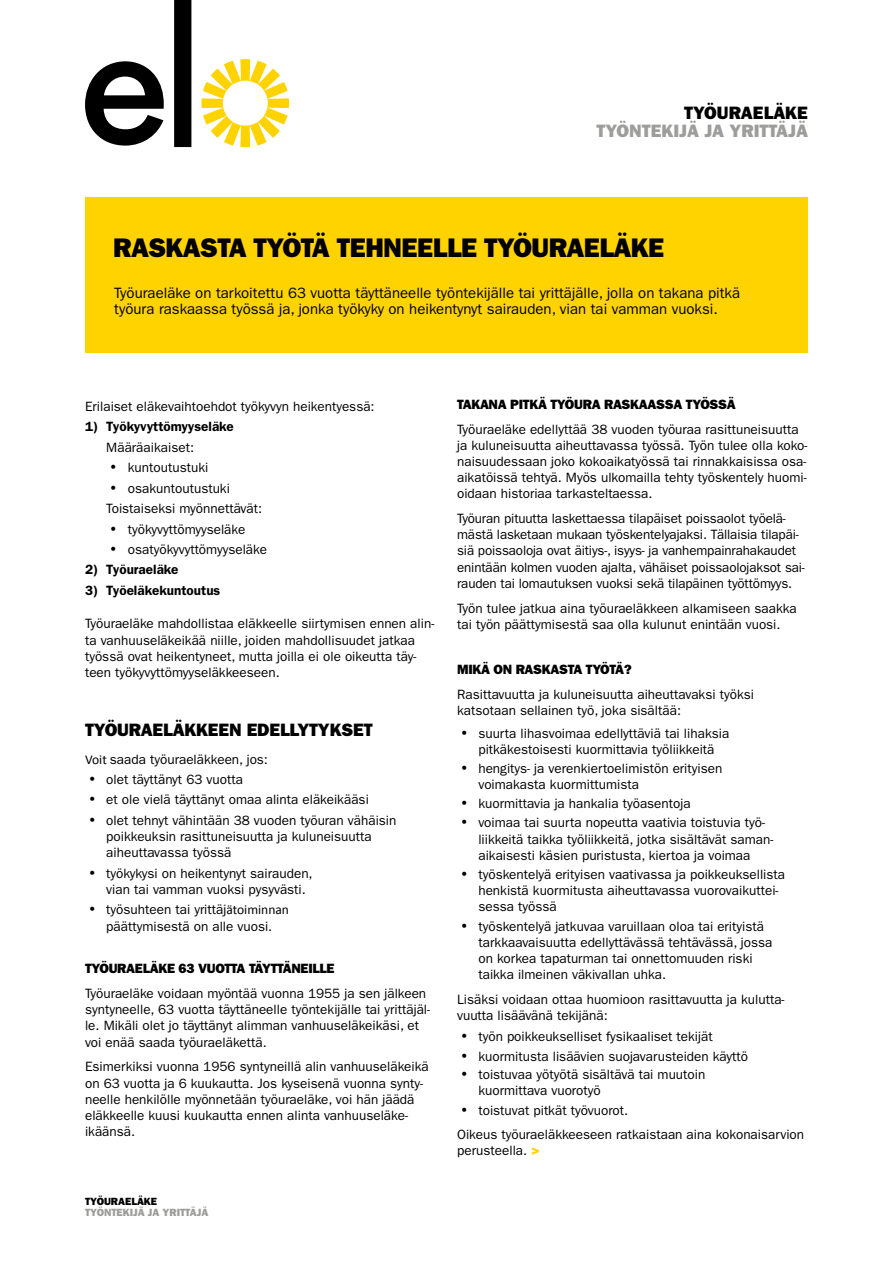
<style>
.page{position:relative;width:893px;height:1263px;background:#fff}
.page>*{position:absolute;margin:0;border:0;box-sizing:border-box;transform-origin:0 0}
.PÄÄOTSIKKO_HEAVY_22{font:27px "ITC Franklin Gothic Std Hvy";letter-spacing:-.02em;color:#000}
.ELÄKE_HEAVY_17_16{font:18px/18px "ITC Franklin Gothic Std Hvy";color:#9d9d9c;text-align:right}
.VÄLIOTSIKKO_HEAVY_17{font:18px "ITC Franklin Gothic Std Hvy";letter-spacing:-.01em;color:#000}
.LEIPIS_BOOK_10_10_5{font:15px/15.8px "ITC Franklin Gothic Std";color:#000}
.LEIPIS_BOOK_9_10_8{font:13.5px/16.2px "ITC Franklin Gothic Std";color:#000}
.LUETTELO_RIVI_BOOK_9{font:13.5px/16.2px "ITC Franklin Gothic Std";color:#000}
.LEIPIS_BOOK_9_10_8-2{font:13.5px "ITC Franklin Gothic Std Hvy";letter-spacing:-.02em;color:#000}
.LUETTELO_RIVI_BOOK_9-2{font:600 13.5px "ITC Franklin Gothic Std";color:#000}
.t1{font:10.5px "ITC Franklin Gothic Std Hvy";color:#9d9d9c}
.t2{font:10.5px "ITC Franklin Gothic Std Hvy";color:#000}
.s1{color:#000}
.s2{font-size:24px}
.s3{font-family:"Calibri"}
.s4{font-family:"ITC Franklin Gothic Std Hvy";color:#ffd300}
</style>
<div class="page">
<div style="left:85px;top:198px;width:723px;height:155px;background:#ffd300"></div>
<svg style="left:201px;top:59px;width:88px;height:88px"></svg>
<svg style="left:85px;top:0;width:106px;height:147px"></svg>
<p class="ELÄKE_HEAVY_17_16" style="left:596px;top:104px;width:213px"><span class="s1">TYÖURAELÄKE<br></span>TYÖNTEKIJÄ JA YRITTÄJÄ</p>
<p class="PÄÄOTSIKKO_HEAVY_22" style="left:113px;top:231px;width:553px">RASKASTA TYÖTÄ TEHNEELLE TYÖURAELÄKE</p>
<p class="LEIPIS_BOOK_10_10_5" style="left:114px;top:286px;width:627px">Työuraeläke on tarkoitettu 63 vuotta täyttäneelle työntekijälle tai yrittäjälle, jolla on takana pitkä työura raskaassa työssä ja, jonka työkyky on heikentynyt sairauden, vian tai vamman vuoksi.</p>
<p class="LUETTELO_RIVI_BOOK_9" style="left:85px;top:398px;width:291px">Erilaiset eläkevaihtoehdot työkyvyn heikentyessä:</p>
<p class="LUETTELO_RIVI_BOOK_9-2" style="left:85px;top:419px;width:150px">1) Työkyvyttömyyseläke</p>
<p class="LUETTELO_RIVI_BOOK_9" style="left:106px;top:439px;width:89px">Määräaikaiset:</p>
<p class="LUETTELO_RIVI_BOOK_9" style="left:106px;top:460px;width:104px"><span class="s2">•</span> kuntoutustuki</p>
<p class="LUETTELO_RIVI_BOOK_9" style="left:106px;top:480px;width:125px"><span class="s2">•</span> osakuntoutustuki</p>
<p class="LUETTELO_RIVI_BOOK_9" style="left:106px;top:500px;width:157px">Toistaiseksi myönnettävät:</p>
<p class="LUETTELO_RIVI_BOOK_9" style="left:106px;top:521px;width:141px"><span class="s2">•</span> työkyvyttömyyseläke</p>
<p class="LUETTELO_RIVI_BOOK_9" style="left:106px;top:541px;width:162px"><span class="s2">•</span> osatyökyvyttömyyseläke</p>
<p class="LUETTELO_RIVI_BOOK_9-2" style="left:85px;top:562px;width:95px">2) Työuraeläke</p>
<p class="LUETTELO_RIVI_BOOK_9-2" style="left:85px;top:582px;width:137px">3) Työeläkekuntoutus</p>
<p class="LEIPIS_BOOK_9_10_8" style="left:85px;top:616px;width:351px">Työuraeläke mahdollistaa eläkkeelle siirtymisen ennen alin&shy;ta vanhuuseläkeikää niille, joiden mahdollisuudet jatkaa työssä ovat heikentyneet, mutta joilla ei ole oikeutta täy&shy;teen työkyvyttömyyseläkkeeseen.</p>
<p class="VÄLIOTSIKKO_HEAVY_17" style="left:85px;top:719px;width:289px">TYÖURAELÄKKEEN EDELLYTYKSET</p>
<p class="LUETTELO_RIVI_BOOK_9" style="left:85px;top:751px;width:184px"><span class="s3">Voit</span> saada työuraeläkkeen, jos:</p>
<p class="LUETTELO_RIVI_BOOK_9" style="left:85px;top:771px;width:160px"><span class="s2">•</span> olet täyttänyt 63 vuotta</p>
<p class="LUETTELO_RIVI_BOOK_9" style="left:85px;top:792px;width:285px"><span class="s2">•</span> et ole vielä täyttänyt omaa alinta eläkeikääsi</p>
<p class="LUETTELO_RIVI_BOOK_9" style="left:106px;top:812px;width:292px;text-indent:-21px"><span class="s2">•</span> olet tehnyt vähintään 38 vuoden työuran vähäisin poikkeuksin rasittuneisuutta ja kuluneisuutta aiheuttavassa työssä</p>
<p class="LUETTELO_RIVI_BOOK_9" style="left:106px;top:865px;width:208px;text-indent:-21px"><span class="s2">•</span> työkykysi on heikentynyt sairauden, vian tai vamman vuoksi pysyvästi.</p>
<p class="LUETTELO_RIVI_BOOK_9" style="left:85px;top:902px;width:205px;text-align:center"><span class="s2">•</span> työsuhteen tai yrittäj<span class="s3">ätoiminnan </span>päättymisestä on alle vuosi.</p>
<p class="LEIPIS_BOOK_9_10_8-2" style="left:85px;top:961px;width:251px">TYÖURAELÄKE 63 VUOTTA TÄYTTÄNEILLE</p>
<p class="LEIPIS_BOOK_9_10_8" style="left:85px;top:985px;width:347px">Työuraeläke voidaan myöntää vuonna 1955 ja sen jälkeen syntyneelle, 63 vuotta täyttäneelle työntekijälle tai yrittäjäl&shy;le. Mikäli olet jo täyttänyt alimman vanhuuseläkeikäsi, et voi enää saada työuraeläkettä.</p>
<p class="LEIPIS_BOOK_9_10_8" style="left:85px;top:1059px;width:345px">Esimerkiksi vuonna 1956 syntyneillä alin vanhuuseläkeikä on 63 vuotta ja 6 kuukautta. Jos kyseisenä vuonna synty&shy;neelle henkilölle myönnetään työuraeläke, voi hän jäädä eläkkeelle kuusi kuukautta ennen alinta vanhuuseläke&shy;ikäänsä.</p>
<p class="t2" style="left:85px;top:1195px;width:74px">TYÖURAELÄKE</p>
<p class="t1" style="left:85px;top:1206px;width:125px">TYÖNTEKIJÄ JA YRITTÄJÄ</p>
<p class="LEIPIS_BOOK_9_10_8-2" style="left:457px;top:396px;width:280px">TAKANA PITKÄ TYÖURA RASKAASSA TYÖSSÄ</p>
<p class="LEIPIS_BOOK_9_10_8" style="left:457px;top:421px;width:352px">Työuraeläke edellyttää 38 vuoden työuraa rasittuneisuutta ja kuluneisuutta aiheuttavassa työssä. Työn tulee olla koko&shy;naisuudessaan joko kokoaikatyössä tai rinnakkaisissa osa&shy;aikatöissä tehtyä. Myös ulkomailla tehty työskentely huomi&shy;oidaan historiaa tarkasteltaessa.</p>
<p class="LEIPIS_BOOK_9_10_8" style="left:457px;top:510px;width:349px">Työuran pituutta laskettaessa tilapäiset poissaolot työelä&shy;mästä lasketaan mukaan työskentelyajaksi. Tällaisia tilapäi&shy;siä poissaoloja ovat äitiys-, isyys- ja vanhempainrahakaudet enintään kolmen vuoden ajalta, vähäiset poissaolojaksot sai&shy;rauden tai lomautuksen vuoksi sekä tilapäinen työttömyys.</p>
<p class="LEIPIS_BOOK_9_10_8" style="left:457px;top:600px;width:341px">Työn tulee jatkua aina työuraeläkkeen alkamiseen saakka tai työn päättymisestä saa olla kulunut enintään vuosi.</p>
<p class="LEIPIS_BOOK_9_10_8-2" style="left:457px;top:662px;width:176px">MIKÄ ON RASKASTA TYÖTÄ?</p>
<p class="LEIPIS_BOOK_9_10_8" style="left:457px;top:687px;width:298px">Rasittavuutta ja kuluneisuutta aiheuttavaksi työksi katsotaan sellainen työ, joka sisältää:</p>
<p class="LUETTELO_RIVI_BOOK_9" style="left:457px;top:725px;width:274px;text-align:center"><span class="s2">•</span> suurta lihasvoimaa edellyttäviä tai lihaksia pitkäkestoisesti kuormittavia työliikkeitä</p>
<p class="LUETTELO_RIVI_BOOK_9" style="left:478px;top:760px;width:245px;text-indent:-21px"><span class="s2">•</span> hengitys- ja verenkiertoelimistön erityisen voimakasta kuormittumista</p>
<p class="LUETTELO_RIVI_BOOK_9" style="left:457px;top:796px;width:235px"><span class="s2">•</span> kuormittavia ja hankalia työasentoja</p>
<p class="LUETTELO_RIVI_BOOK_9" style="left:478px;top:815px;width:296px;text-indent:-21px"><span class="s2">•</span> voimaa tai suurta nopeutta vaativia toistuvia työ&shy;liikkeitä taikka työliikkeitä, jotka sisältävät saman&shy;aikaisesti käsien puristusta, kiertoa ja voimaa</p>
<p class="LUETTELO_RIVI_BOOK_9" style="left:478px;top:866px;width:308px;text-indent:-21px"><span class="s2">•</span> työskentelyä erityisen vaativassa ja poikkeuksellista henkistä kuormitusta aiheuttavassa vuorovaikuttei&shy;sessa työssä</p>
<p class="LUETTELO_RIVI_BOOK_9" style="left:478px;top:918px;width:295px;text-indent:-21px"><span class="s2">•</span> työskentelyä jatkuvaa varuillaan oloa tai erityistä tarkkaavaisuutta edellyttävässä tehtävässä, jossa on korkea tapaturman tai onnettomuuden riski taikka ilmeinen väkivallan uhka.</p>
<p class="LUETTELO_RIVI_BOOK_9" style="left:457px;top:991px;width:329px">Lisäksi voidaan ottaa huomioon rasittavuutta ja kulutta&shy;vuutta lisäävänä tekijänä:</p>
<p class="LUETTELO_RIVI_BOOK_9" style="left:457px;top:1028px;width:257px"><span class="s2">•</span> työn poikkeukselliset fysikaaliset tekijät</p>
<p class="LUETTELO_RIVI_BOOK_9" style="left:457px;top:1048px;width:292px"><span class="s2">•</span> kuormitusta lisäävien suojavarusteiden käyttö</p>
<p class="LUETTELO_RIVI_BOOK_9" style="left:478px;top:1066px;width:228px;text-indent:-21px"><span class="s2">•</span> toistuvaa yötyötä sisältävä tai muutoin kuormittava vuorotyö</p>
<p class="LUETTELO_RIVI_BOOK_9" style="left:457px;top:1102px;width:173px"><span class="s2">•</span> toistuvat pitkät työvuorot.</p>
<p class="LEIPIS_BOOK_9_10_8" style="left:457px;top:1126px;width:349px">Oikeus työuraeläkkeeseen ratkaistaan aina kokonaisarvion perusteella. <span class="s4">&gt;</span></p>
</div>
